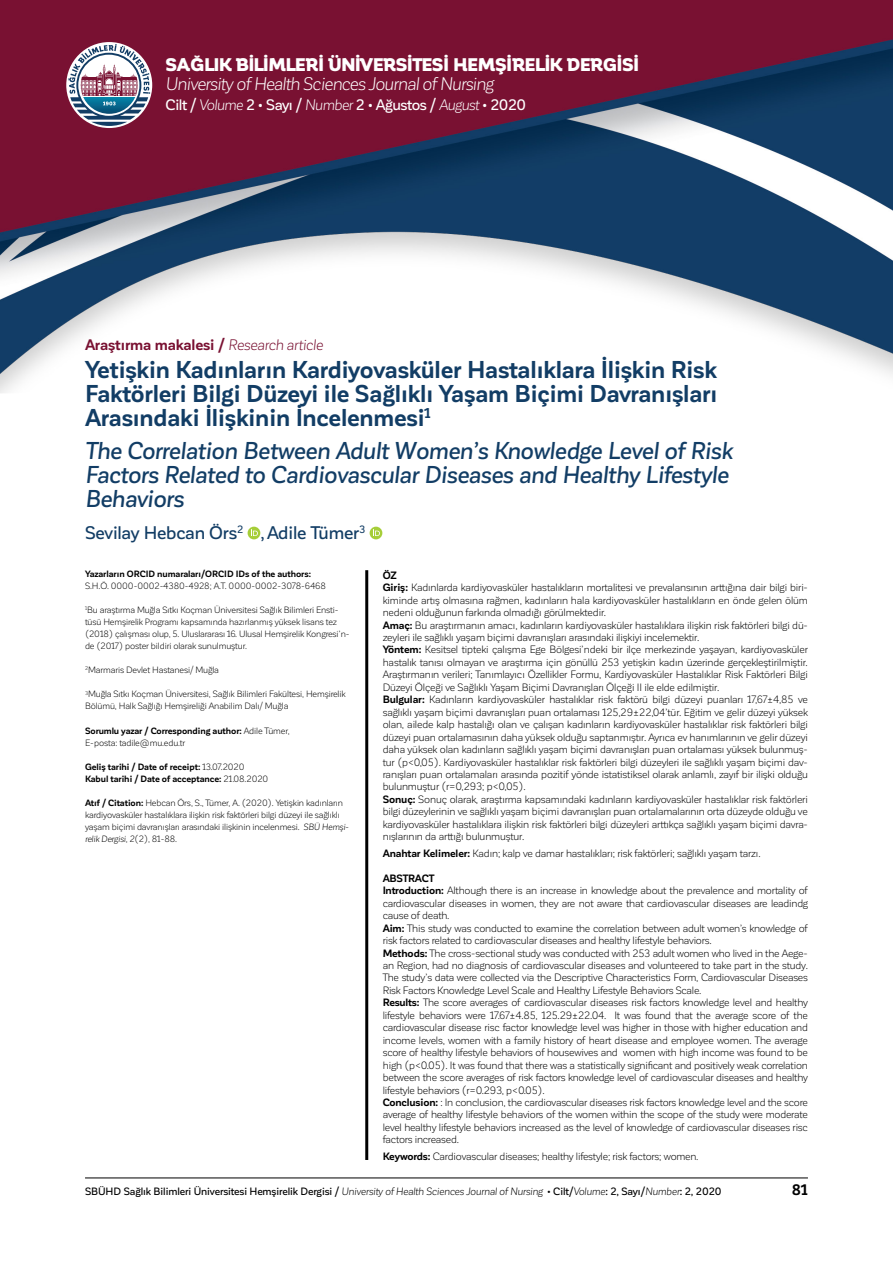
<style>
.page{position:relative;width:893px;height:1263px;background:#fff}
.page>*{position:absolute;margin:0;border:0;box-sizing:border-box;transform-origin:0 0}
.t1{font:700 24px/24px "Corporative Sans";letter-spacing:-.01em;color:#123d65;text-align:justify}
.t2{font:italic 500 24px/24px "Corporative Sans";letter-spacing:-.01em;color:#123d65}
.t3{font:900 18px "Corporative";letter-spacing:-.035em;color:#fff}
.t4{font:italic 18px "Corporative Sans";letter-spacing:-.035em;color:#fff}
.t5{font:500 18px "Corporative Sans";letter-spacing:-.01em;color:#123d65}
.t6{font:500 15px "Corporative Sans";letter-spacing:-.03em;color:#fff}
.t7{font:700 15px "Corporative Sans";letter-spacing:-.01em;color:#791132}
.t8{font:700 15px "Corporative Sans";color:#000}
.t9{font:10.5px/12.5px "Corporative Sans";letter-spacing:-.015em;color:#000}
.t10{font:500 10.5px "Corporative Sans";letter-spacing:-.01em;color:#000}
.t11{font:9px/12px "Corporative Sans";letter-spacing:-.015em;color:#000}
.t12{font:700 9px/12px "Corporative Sans";letter-spacing:-.01em;color:#000}
.s1{font-weight:400;font-style:italic}
.s2{font-weight:700}
.s3{font-weight:400}
.s4{font-style:italic}
</style>
<div class="page">
<img style="left:0;top:0;width:893px;height:393px">
<svg style="left:68px;top:44px;width:82px;height:82px"></svg>
<div style="left:248px;top:527px;width:12px;height:12px;background:#a6ce39;border-radius:50%"></div>
<svg style="left:251px;top:529px;width:7px;height:7px"></svg>
<div style="left:370px;top:527px;width:12px;height:12px;background:#a6ce39;border-radius:50%"></div>
<svg style="left:373px;top:529px;width:7px;height:7px"></svg>
<hr style="left:365px;top:570px;width:3px;height:590px;background:#000">
<hr style="left:85px;top:1178px;width:723px;height:1px;background:#000">
<h2 class="t3" style="left:166px;top:54px;width:475px">SAĞLIK BİLİMLERİ ÜNİVERSİTESİ HEMŞİRELİK DERGİSİ</h2>
<h2 class="t4" style="left:166px;top:74px;width:330px">University of Health Sciences Journal of Nursing</h2>
<h3 class="t6" style="left:166px;top:96px;width:362px">Cilt / <span class="s1">Volume</span> 2 • Sayı / <span class="s1">Number</span> 2 • Ağustos / <span class="s1">August</span> • 2020</h3>
<h3 class="t7" style="left:85px;top:337px;width:240px">Araştırma makalesi / <span class="s1">Research article</span></h3>
<h1 class="t1" style="left:85px;top:358px;width:634px">Yetişkin Kadınların Kardiyovasküler Hastalıklara İlişkin Risk Faktörleri Bilgi Düzeyi ile Sağlıklı Yaşam Biçimi Davranışları Arasındaki İlişkinin İncelenmesi<sup>1</sup></h1>
<h1 class="t2" style="left:85px;top:439px;width:649px">The Correlation Between Adult Women’s Knowledge Level of Risk<br>Factors Related to Cardiovascular Diseases and Healthy Lifestyle<br>Behaviors</h1>
<h2 class="t5" style="left:85px;top:523px;width:282px">Sevilay Hebcan Örs<sup>2</sup> ,Adile Tümer<sup>3</sup></h2>
<p class="t12" style="left:85px;top:568px;width:228px">Yazarların ORCID numaraları/ORCID IDs of the authors:</p>
<p class="t11" style="left:85px;top:580px;width:243px">S.H.Ö. 0000-0002-4380-4928; A.T. 0000-0002-3078-6468</p>
<p class="t11" style="left:85px;top:604px;width:266px"><sup>1</sup>Bu araştırma Muğla Sıtkı Koçman Üniversitesi Sağlık Bilimleri Ensti&shy;tüsü Hemşirelik Programı kapsamında hazırlanmış yüksek lisans tez (2018) çalışması olup, 5. Uluslararası 16. Ulusal Hemşirelik Kongresi’n&shy;de (2017) poster bildiri olarak sunulmuştur.</p>
<p class="t11" style="left:85px;top:664px;width:135px"><sup>2</sup>Marmaris Devlet Hastanesi/ Muğla</p>
<p class="t11" style="left:85px;top:688px;width:262px"><sup>3</sup>Muğla Sıtkı Koçman Üniversitesi, Sağlık Bilimleri Fakültesi, Hemşirelik<br>Bölümü, Halk Sağlığı Hemşireliği Anabilim Dalı/ Muğla</p>
<p class="t11" style="left:85px;top:724px;width:206px"><span class="s2">Sorumlu yazar / Corresponding author:</span> Adile Tümer,<br>E-posta: tadile@mu.edu.tr</p>
<p class="t12" style="left:85px;top:760px;width:185px">Geliş tarihi / Date of receipt: <span class="s3">13.07.2020<br></span>Kabul tarihi / Date of acceptance: <span class="s3">21.08.2020</span></p>
<p class="t11" style="left:85px;top:796px;width:265px"><span class="s2">Atıf / Citation:</span> Hebcan Örs, S., Tümer, A. (2020). Yetişkin kadınların kardiyovasküler hastalıklara ilişkin risk faktörleri bilgi düzeyi ile sağlıklı yaşam biçimi davranışları arasındaki ilişkinin incelenmesi. <span class="s4">SBÜ Hemşi&shy;relik Dergisi, 2</span>(2), 81-88.</p>
<p class="t9" style="left:383px;top:569px;width:427px"><span class="s2">ÖZ<br>Giriş:</span> Kadınlarda kardiyovasküler hastalıkların mortalitesi ve prevalansının arttığına dair bilgi biri&shy;kiminde artış olmasına rağmen, kadınların hala kardiyovasküler hastalıkların en önde gelen ölüm nedeni olduğunun farkında olmadığı görülmektedir.<br><span class="s2">Amaç:</span> Bu araştırmanın amacı, kadınların kardiyovasküler hastalıklara ilişkin risk faktörleri bilgi dü&shy;zeyleri ile sağlıklı yaşam biçimi davranışları arasındaki ilişkiyi incelemektir.<br><span class="s2">Yöntem:</span> Kesitsel tipteki çalışma Ege Bölgesi’ndeki bir ilçe merkezinde yaşayan, kardiyovasküler hastalık tanısı olmayan ve araştırma için gönüllü 253 yetişkin kadın üzerinde gerçekleştirilmiştir.<br>Araştırmanın verileri; Tanımlayıcı Özellikler Formu, Kardiyovasküler Hastalıklar Risk Faktörleri Bilgi Düzeyi Ölçeği ve Sağlıklı Yaşam Biçimi Davranışları Ölçeği II ile elde edilmiştir.<br><span class="s2">Bulgular:</span> Kadınların kardiyovasküler hastalıklar risk faktörü bilgi düzeyi puanları 17,67±4,85 ve sağlıklı yaşam biçimi davranışları puan ortalaması 125,29±22,04’tür. Eğitim ve gelir düzeyi yüksek olan, ailede kalp hastalığı olan ve çalışan kadınların kardiyovasküler hastalıklar risk faktörleri bilgi düzeyi puan ortalamasının daha yüksek olduğu saptanmıştır. Ayrıca ev hanımlarının ve gelir düzeyi daha yüksek olan kadınların sağlıklı yaşam biçimi davranışları puan ortalaması yüksek bulunmuş&shy;tur (p&lt;0,05). Kardiyovasküler hastalıklar risk faktörleri bilgi düzeyleri ile sağlıklı yaşam biçimi dav&shy;ranışları puan ortalamaları arasında pozitif yönde istatistiksel olarak anlamlı, zayıf bir ilişki olduğu bulunmuştur (r=0,293; p&lt;0,05).<br><span class="s2">Sonuç:</span> Sonuç olarak, araştırma kapsamındaki kadınların kardiyovasküler hastalıklar risk faktörleri bilgi düzeylerinin ve sağlıklı yaşam biçimi davranışları puan ortalamalarının orta düzeyde olduğu ve kardiyovasküler hastalıklara ilişkin risk faktörleri bilgi düzeyleri arttıkça sağlıklı yaşam biçimi davra&shy;nışlarının da arttığı bulunmuştur.</p>
<p class="t9" style="left:383px;top:847px;width:379px"><span class="s2">Anahtar Kelimeler:</span> Kadın; kalp ve damar hastalıkları; risk faktörleri; sağlıklı yaşam tarzı.</p>
<p class="t9" style="left:383px;top:872px;width:427px"><span class="s2">ABSTRACT<br>Introduction:</span> Although there is an increase in knowledge about the prevalence and mortality of cardiovascular diseases in women, they are not aware that cardiovascular diseases are leadindg cause of death.<br><span class="s2">Aim:</span> This study was conducted to examine the correlation between adult women’s knowledge of risk factors related to cardiovascular diseases and healthy lifestyle behaviors.<br><span class="s2">Methods:</span> The cross-sectional study was conducted with 253 adult women who lived in the Aege&shy;an Region, had no diagnosis of cardiovascular diseases and volunteered to take part in the study.<br>The study’s data were collected via the Descriptive Characteristics Form, Cardiovascular Diseases Risk Factors Knowledge Level Scale and Healthy Lifestyle Behaviors Scale.<br><span class="s2">Results:</span> The score averages of cardiovascular diseases risk factors knowledge level and healthy lifestyle behaviors were 17.67±4.85, 125.29±22.04. It was found that the average score of the cardiovascular disease risc factor knowledge level was higher in those with higher education and income levels, women with a family history of heart disease and employee women. The average score of healthy lifestyle behaviors of housewives and women with high income was found to be high (p&lt;0.05). It was found that there was a statistically significant and positively weak correlation between the score averages of risk factors knowledge level of cardiovascular diseases and healthy lifestyle behaviors (r=0.293, p&lt;0.05).<br><span class="s2">Conclusion:</span> : In conclusion, the cardiovascular diseases risk factors knowledge level and the score average of healthy lifestyle behaviors of the women within the scope of the study were moderate level healthy lifestyle behaviors increased as the level of knowledge of cardiovascular diseases risc factors increased.</p>
<p class="t9" style="left:383px;top:1150px;width:317px"><span class="s2">Keywords:</span> Cardiovascular diseases; healthy lifestyle; risk factors; women.</p>
<p class="t10" style="left:85px;top:1186px;width:638px">SBÜHD Sağlık Bilimleri Üniversitesi Hemşirelik Dergisi / <span class="s1">University of Health Sciences Journal of Nursing</span> • Cilt/<span class="s1">Volume</span>: 2, Sayı/<span class="s1">Number</span>: 2, 2020</p>
<h3 class="t8" style="left:792px;top:1181px;width:17px">81</h3>
</div>
